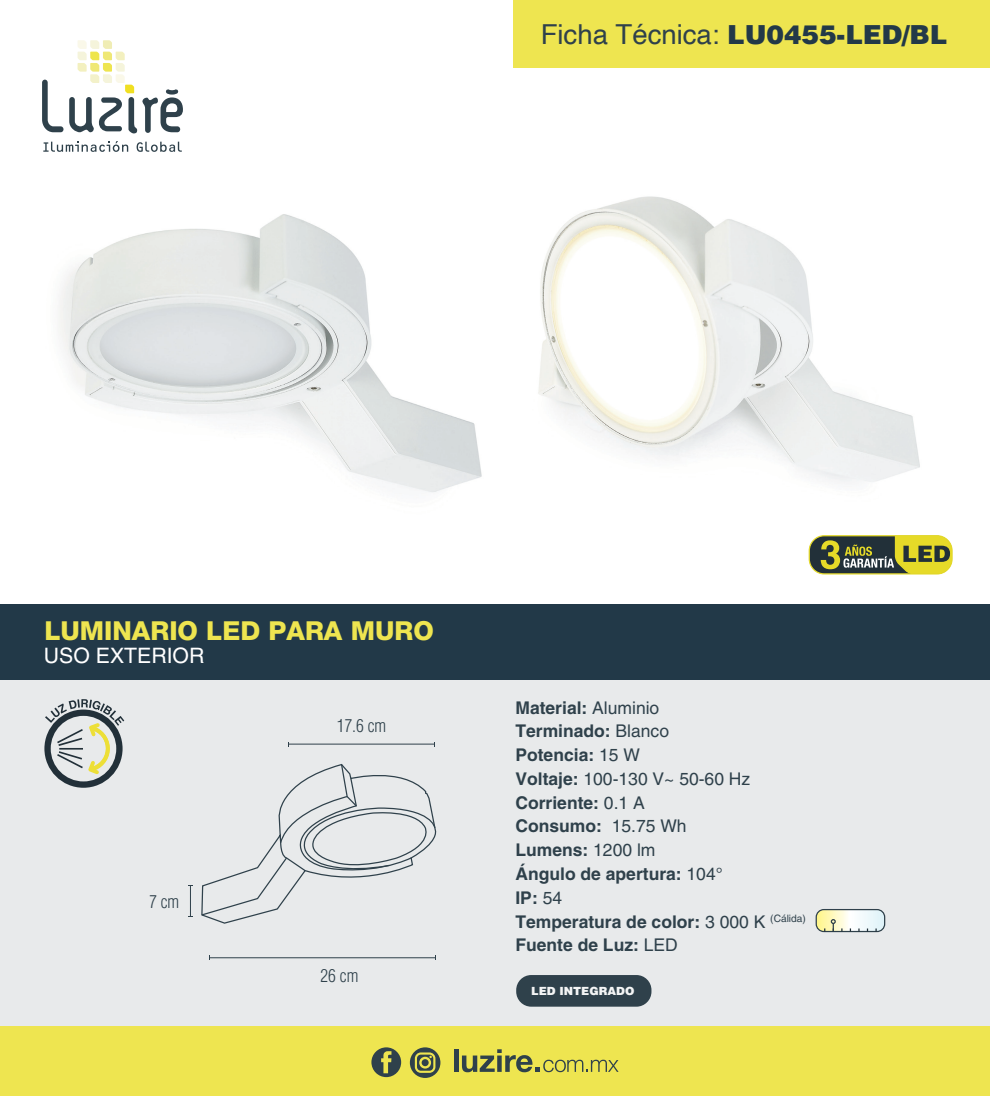
<style>
.page{position:relative;width:990px;height:1096px;background:#fff}
.page>*{position:absolute;margin:0;border:0;box-sizing:border-box;transform-origin:0 0}
.t1{font:27.5px "Helvetica";color:#2f414b}
.t2{font:800 26.25px "Helvetica Neue Cyr";color:#eee550}
.t3{font:21.25px "Helvetica LT Std";color:#fff}
.t4{font:700 17.5px/23.8px "Helvetica LT Std";color:#2f414b}
.t5{font:300 condensed 17.5px "Helvetica LT Std";color:#2f414b}
.t6{font:900 11.25px "Helvetica LT Std";color:#f4f5f5}
.s1{font-family:"Helvetica LT Std";font-weight:900;font-size:26.25px;color:#223948}
.s2{font-weight:400}
</style>
<div class="page">
<img style="left:538px;top:196px;width:382px;height:287px">
<img style="left:59px;top:214px;width:423px;height:279px">
<div style="left:0;top:673px;width:990px;height:368px;background:#e8eaeb"></div>
<div style="left:514px;top:0;width:476px;height:67px;background:#eee550"></div>
<div style="left:0;top:603px;width:990px;height:76px;background:#223948"></div>
<div style="left:0;top:1026px;width:990px;height:69px;background:#eee550"></div>
<hr style="left:454px;top:1049px;width:4px;height:22px;background:#2f414b">
<svg style="left:462px;top:1049px;width:157px;height:23px"></svg>
<svg style="left:371px;top:1047px;width:30px;height:29px"></svg>
<svg style="left:410px;top:1047px;width:30px;height:30px"></svg>
<svg style="left:43px;top:141px;width:85px;height:11px"></svg>
<svg style="left:137px;top:142px;width:45px;height:10px"></svg>
<svg style="left:42px;top:40px;width:141px;height:93px"></svg>
<svg style="left:809px;top:535px;width:143px;height:39px"></svg>
<svg style="left:821px;top:535px;width:131px;height:39px;background:#83853f"></svg>
<div style="left:816px;top:908px;width:69px;height:24px;border:1px solid #2f414b;border-radius:8px"></div>
<svg style="left:816px;top:909px;width:69px;height:22px"></svg>
<div style="left:516px;top:974px;width:135px;height:32px;background:#2f414b;border-radius:15px"></div>
<hr style="left:209px;top:957px;width:226px;height:1px;background:#2f414b">
<hr style="left:190px;top:885px;width:1px;height:30px;background:#2f414b">
<hr style="left:288px;top:743px;width:147px;height:1px;background:#2f414b">
<svg style="left:201px;top:764px;width:236px;height:160px"></svg>
<svg style="left:44px;top:699px;width:80px;height:88px"></svg>
<h1 class="t1" style="left:541px;top:13px;width:408px">Ficha Técnica: <span class="s1">LU0455-LED/BL</span></h1>
<h2 class="t2" style="left:44px;top:616px;width:391px">LUMINARIO LED PARA MURO</h2>
<p class="t3" style="left:44px;top:643px;width:162px">USO EXTERIOR</p>
<p class="t5" style="left:149px;top:890px;width:32px">7 cm</p>
<p class="t5" style="left:337px;top:714px;width:51px">17.6 cm</p>
<p class="t5" style="left:320px;top:964px;width:39px">26 cm</p>
<p class="t4" style="left:515px;top:695px;width:292px">Material: <span class="s2">Aluminio<br></span>Terminado: <span class="s2">Blanco<br></span>Potencia: <span class="s2">15 W<br></span>Voltaje: <span class="s2">100-130 V~ 50-60 Hz<br></span>Corriente: <span class="s2">0.1 A<br></span>Consumo: <span class="s2">15.75 Wh<br></span>Lumens: <span class="s2">1200 lm<br></span>Ángulo de apertura: <span class="s2">104°<br></span>IP: <span class="s2">54<br></span>Temperatura de color: <span class="s2">3 000 K</span> <sup>(Cálida)<br></sup>Fuente de Luz: <span class="s2">LED</span></p>
<p class="t6" style="left:531px;top:983px;width:105px">LED INTEGRADO</p>
</div>
